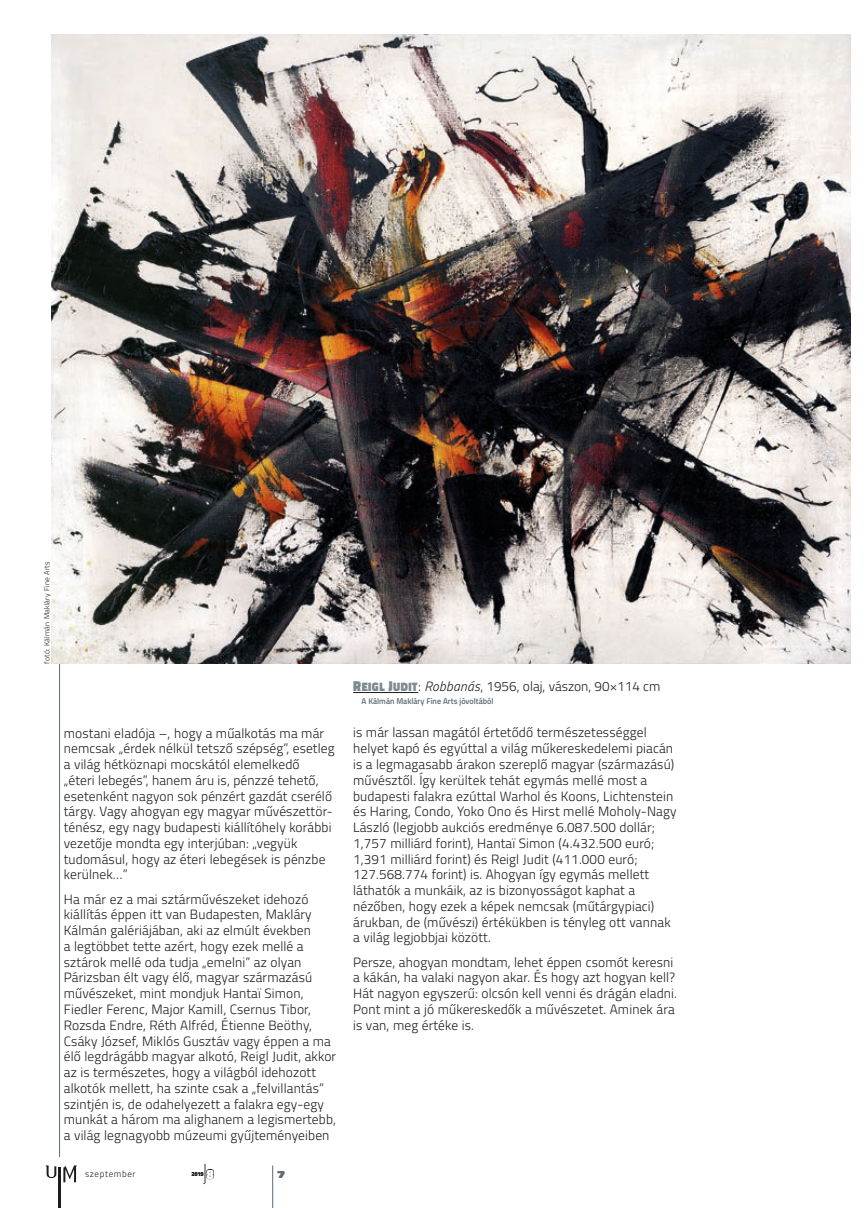
<style>
.page{position:relative;width:868px;height:1208px;background:#fff}
.page>*{position:absolute;margin:0;border:0;box-sizing:border-box;transform-origin:0 0}
.t1{font:300 13.5px/15.8px "Titillium";letter-spacing:.01em;color:#1d1d1b}
.t2{font:900 13.5px "Titillium";color:#fff}
.t3{font:900 10.5px "Titillium";color:#5c6b73;scale:1.5 1}
.t4{font:300 9px "Titillium";letter-spacing:.07em;color:#1d1d1b}
.t5{font:600 8.4px "Titillium";color:#5c6b73;scale:.96 1}
.t6{font:300 7.5px "Titillium";letter-spacing:.025em;color:#1d1d1b}
.t7{font:900 6px "Titillium";color:#1d1d1b}
.s1{font-family:"Titillium Black SC850";font-weight:400;font-size:14.55px;color:#7c8a92}
.s2{font-family:"Titillium Black SC850";font-weight:400;font-size:12.45px;color:#7c8a92}
.s3{font-style:italic}
</style>
<div class="page">
<hr style="left:59px;top:306px;width:1px;height:851px;background:#5c6b73">
<svg style="left:46px;top:1165px;width:10px;height:13px"></svg>
<hr style="left:59px;top:1167px;width:2px;height:41px;background:#1d1d1b">
<svg style="left:63px;top:1165px;width:14px;height:17px"></svg>
<hr style="left:272px;top:1165px;width:1px;height:43px;background:#5c6b73">
<svg style="left:203px;top:1163px;width:11px;height:21px"></svg>
<hr style="left:353px;top:692px;width:65px;height:1px;background:#1d1d1b">
<img style="left:51px;top:34px;width:799px;height:629px">
<p class="t6" style="left:42px;top:663px;width:104px;rotate:-90deg">fotó: Kálmán Makláry Fine Arts</p>
<p class="t1" style="left:64px;top:724px;width:272px">mostani eladója –, hogy a műalkotás ma már nemcsak „érdek nélkül tetsző szépség”, esetleg a világ hétköznapi mocskától elemelkedő<br>„éteri lebegés”, hanem áru is, pénzzé tehető, esetenként nagyon sok pénzért gazdát cserélő tárgy. Vagy ahogyan egy magyar művészettör&shy;ténész, egy nagy budapesti kiállítóhely korábbi vezetője mondta egy interjúban: „vegyük tudomásul, hogy az éteri lebegések is pénzbe kerülnek…”</p>
<p class="t1" style="left:64px;top:890px;width:274px">Ha már ez a mai sztárművészeket idehozó kiállítás éppen itt van Budapesten, Makláry Kálmán galériájában, aki az elmúlt években<br>a legtöbbet tette azért, hogy ezek mellé a sztárok mellé oda tudja „emelni” az olyan Párizsban élt vagy élő, magyar származású művészeket, mint mondjuk Hantaï Simon, Fiedler Ferenc, Major Kamill, Csernus Tibor, Rozsda Endre, Réth Alfréd, Étienne Beöthy, Csáky József, Miklós Gusztáv vagy éppen a ma élő legdrágább magyar alkotó, Reigl Judit, akkor az is természetes, hogy a világból idehozott alkotók mellett, ha szinte csak a „felvillantás” szintjén is, de odahelyezett a falakra egy-egy munkát a három ma alighanem a legismertebb, a világ legnagyobb múzeumi gyűjteményeiben</p>
<p class="t4" style="left:85px;top:1167px;width:52px">szeptember</p>
<p class="t7" style="left:192px;top:1169px;width:14px">2019</p>
<p class="t2" style="left:206px;top:1164px;width:9px">8</p>
<p class="t3" style="left:277px;top:1166px;width:7px">7</p>
<p class="t1" style="left:353px;top:677px;width:309px"><span class="s1">R</span><span class="s2">eigl</span> <span class="s1">J</span><span class="s2">udit</span>: <span class="s3">Robbanás</span>, 1956, olaj, vászon, 90×114 cm</p>
<p class="t5" style="left:361px;top:695px;width:139px">A Kálmán Makláry Fine Arts jóvoltából</p>
<p class="t1" style="left:353px;top:724px;width:325px">is már lassan magától értetődő természetességgel helyet kapó és egyúttal a világ műkereskedelemi piacán is a legmagasabb árakon szereplő magyar (származású) művésztől. Így kerültek tehát egymás mellé most a budapesti falakra ezúttal Warhol és Koons, Lichtenstein és Haring, Condo, Yoko Ono és Hirst mellé Moholy-Nagy László (legjobb aukciós eredménye 6.087.500 dollár; 1,757 milliárd forint), Hantaï Simon (4.432.500 euró; 1,391 milliárd forint) és Reigl Judit (411.000 euró; 127.568.774 forint) is. Ahogyan így egymás mellett láthatók a munkáik, az is bizonyosságot kaphat a nézőben, hogy ezek a képek nemcsak (műtárgypiaci) árukban, de (művészi) értékükben is tényleg ott vannak a világ legjobbjai között.</p>
<p class="t1" style="left:353px;top:953px;width:325px">Persze, ahogyan mondtam, lehet éppen csomót keresni a kákán, ha valaki nagyon akar. És hogy azt hogyan kell?<br>Hát nagyon egyszerű: olcsón kell venni és drágán eladni.<br>Pont mint a jó műkereskedők a művészetet. Aminek ára is van, meg értéke is.</p>
</div>
